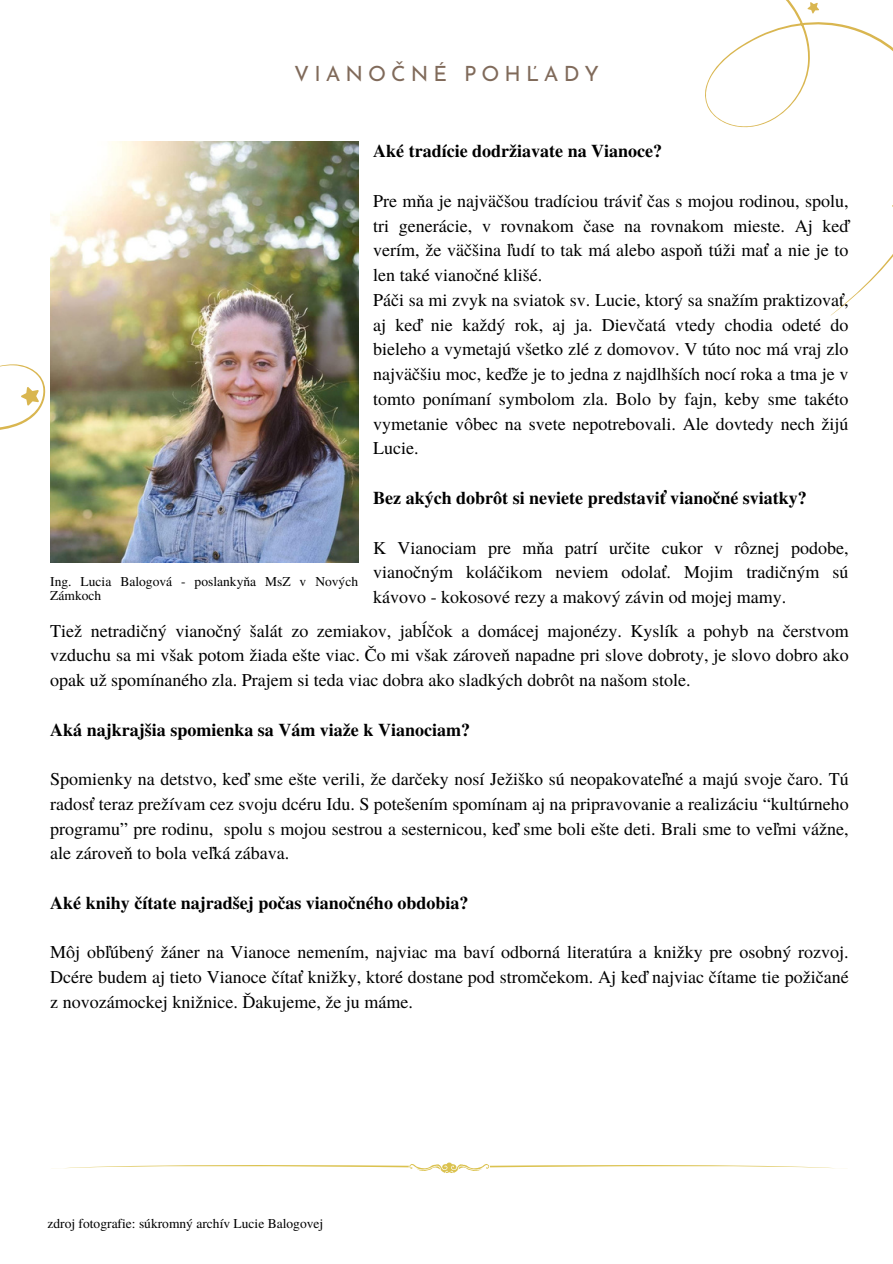
<style>
.page{position:relative;width:893px;height:1264px;background:#fff}
.page>*{position:absolute;margin:0;border:0;box-sizing:border-box;transform-origin:0 0}
.t1{font:21px "Josefin Sans";letter-spacing:.24em;color:#806a5a}
.t2{font:18px/24.8px "Te X Gyre Termes";color:#000;text-align:justify}
.t3{font:700 18px "Te X Gyre Termes";color:#000}
.t4{font:13.5px/13.5px "Te X Gyre Termes";color:#000}
</style>
<div class="page">
<svg style="left:705px;top:0;width:187px;height:315px"></svg>
<svg style="left:891px;top:201px;width:1px;height:15px"></svg>
<svg style="left:807px;top:2px;width:12px;height:12px"></svg>
<img style="left:50px;top:141px;width:308px;height:421px">
<svg style="left:0;top:364px;width:46px;height:66px"></svg>
<svg style="left:51px;top:1162px;width:796px;height:11px"></svg>
<h3 class="t1" style="left:294px;top:66px;width:306px">VIANOČNÉ POHĽADY</h3>
<p class="t3" style="left:373px;top:137px;width:290px">Aké tradície dodržiavate na Vianoce?</p>
<p class="t2" style="left:373px;top:187px;width:477px;text-align:left">Pre mňa je najväčšou tradíciou tráviť čas s mojou rodinou, spolu, tri generácie, v rovnakom čase na rovnakom mieste. Aj keď verím, že väčšina ľudí to tak má alebo aspoň túži mať a nie je to len také vianočné klišé.<br>Páči sa mi zvyk na sviatok sv. Lucie, ktorý sa snažím praktizovať, aj keď nie každý rok, aj ja. Dievčatá vtedy chodia odeté do bieleho a vymetajú všetko zlé z domovov. V túto noc má vraj zlo najväčšiu moc, keďže je to jedna z najdlhších nocí roka a tma je v tomto ponímaní symbolom zla. Bolo by fajn, keby sme takéto vymetanie vôbec na svete nepotrebovali. Ale dovtedy nech žijú Lucie.</p>
<h1 class="t3" style="left:373px;top:484px;width:435px">Bez akých dobrôt si neviete predstaviť vianočné sviatky?</h1>
<p class="t2" style="left:373px;top:534px;width:477px">K Vianociam pre mňa patrí určite cukor v rôznej podobe, vianočným koláčikom neviem odolať. Mojim tradičným sú kávovo - kokosové rezy a makový závin od mojej mamy.</p>
<h2 class="t4" style="left:50px;top:574px;width:309px">Ing. Lucia Balogová - poslankyňa MsZ v Nových<br>Zámkoch</h2>
<h3 class="t2" style="left:50px;top:617px;width:799px">Tiež netradičný vianočný šalát zo zemiakov, jabĺčok a domácej majonézy. Kyslík a pohyb na čerstvom vzduchu sa mi však potom žiada ešte viac. Čo mi však zároveň napadne pri slove dobroty, je slovo dobro ako opak už spomínaného zla. Prajem si teda viac dobra ako sladkých dobrôt na našom stole.</h3>
<p class="t3" style="left:50px;top:715px;width:421px">Aká najkrajšia spomienka sa Vám viaže k Vianociam?</p>
<h3 class="t2" style="left:50px;top:765px;width:799px">Spomienky na detstvo, keď sme ešte verili, že darčeky nosí Ježiško sú neopakovateľné a majú svoje čaro. Tú radosť teraz prežívam cez svoju dcéru Idu. S potešením spomínam aj na pripravovanie a realizáciu “kultúrneho programu” pre rodinu, spolu s mojou sestrou a sesternicou, keď sme boli ešte deti. Brali sme to veľmi vážne, ale zároveň to bola veľká zábava.</h3>
<h2 class="t3" style="left:50px;top:888px;width:420px">Aké knihy čítate najradšej počas vianočného obdobia?</h2>
<h3 class="t2" style="left:50px;top:939px;width:799px">Môj obľúbený žáner na Vianoce nemením, najviac ma baví odborná literatúra a knižky pre osobný rozvoj.<br>Dcére budem aj tieto Vianoce čítať knižky, ktoré dostane pod stromčekom. Aj keď najviac čítame tie požičané z novozámockej knižnice. Ďakujeme, že ju máme.</h3>
<h2 class="t4" style="left:47px;top:1215px;width:277px">zdroj fotografie: súkromný archív Lucie Balogovej</h2>
</div>
